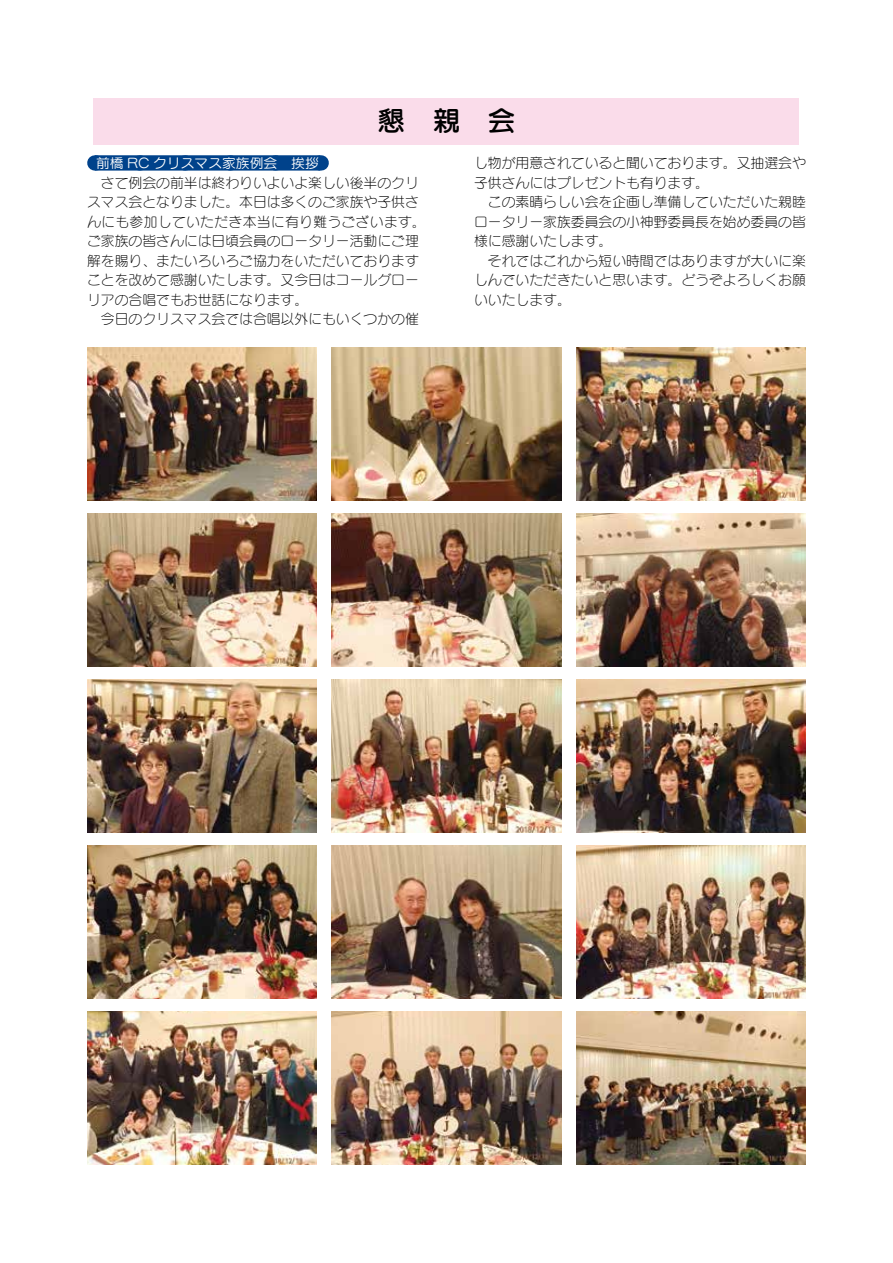
<style>
.page{position:relative;width:893px;height:1263px;background:#fff}
.page>*{position:absolute;margin:0;border:0;box-sizing:border-box;transform-origin:0 0}
.t1{font:27.6px "Seurat Pro DB";color:#000}
.t2{font:13.8px/19.5px "Seurat Pro L";color:#000;text-align:justify}
.t3{font:13.2px "Seurat Pro M";color:#fff;scale:1.05 1}
</style>
<div class="page">
<img style="left:87px;top:348px;width:230px;height:153px">
<img style="left:87px;top:513px;width:230px;height:153px">
<img style="left:87px;top:679px;width:230px;height:153px">
<img style="left:87px;top:845px;width:230px;height:153px">
<img style="left:87px;top:1011px;width:230px;height:153px">
<img style="left:332px;top:348px;width:229px;height:153px">
<img style="left:332px;top:513px;width:229px;height:153px">
<img style="left:332px;top:679px;width:229px;height:153px">
<img style="left:332px;top:845px;width:229px;height:153px">
<img style="left:332px;top:1011px;width:229px;height:153px">
<img style="left:576px;top:348px;width:230px;height:153px">
<img style="left:576px;top:513px;width:230px;height:153px">
<img style="left:576px;top:679px;width:230px;height:153px">
<img style="left:576px;top:845px;width:230px;height:153px">
<img style="left:576px;top:1011px;width:230px;height:153px">
<div style="left:95px;top:155px;width:225px;height:16px;background:#00428b"></div>
<svg style="left:140px;top:155px;width:158px;height:16px"></svg>
<svg style="left:320px;top:155px;width:1px;height:16px"></svg>
<div style="left:94px;top:98px;width:705px;height:47px;background:#fadcea"></div>
<h1 class="t1" style="left:377px;top:103px;width:140px">懇　親　会</h1>
<p class="t3" style="left:96px;top:154px;width:214px">前橋 RC クリスマス家族例会　挨拶</p>
<p class="t2" style="left:87px;top:172px;width:333px;text-indent:14px">さて例会の前半は終わりいよいよ楽しい後半のクリスマス会となりました。本日は多くのご家族や子供さんにも参加していただき本当に有り難うございます｡ご家族の皆さんには日頃会員のロータリー活動にご理解を賜り、またいろいろご協力をいただいておりますことを改めて感謝いたします｡又今日はコールグローリアの合唱でもお世話になります。</p>
<p class="t2" style="left:101px;top:309px;width:319px">今日のクリスマス会では合唱以外にもいくつかの催</p>
<p class="t2" style="left:474px;top:153px;width:333px">し物が用意されていると聞いております。又抽選会や子供さんにはプレゼントも有ります。</p>
<p class="t2" style="left:474px;top:192px;width:333px;text-indent:14px">この素晴らしい会を企画し準備していただいた親睦ロータリー家族委員会の小神野委員長を始め委員の皆様に感謝いたします。</p>
<p class="t2" style="left:474px;top:250px;width:333px;text-indent:14px">それではこれから短い時間ではありますが大いに楽しんでいただきたいと思います。どうぞよろしくお願いいたします。</p>
</div>
